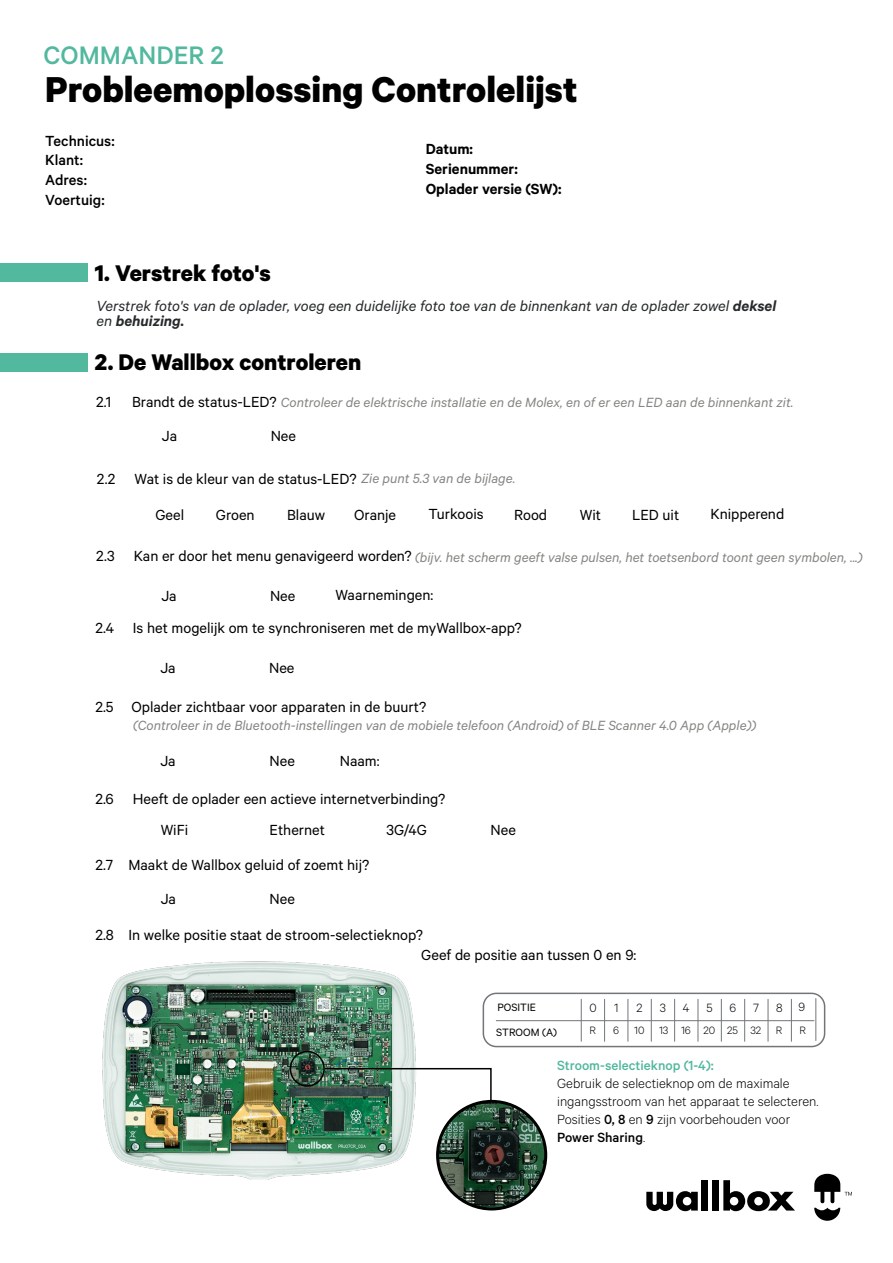
<style>
.page{position:relative;width:893px;height:1263px;background:#fff}
.page>*{position:absolute;margin:0;border:0;box-sizing:border-box;transform-origin:0 0}
.t1{font:700 40.5px "Calibre";color:#000}
.t2{font:500 28.5px "Calibre";color:#52b89e}
.t3{font:700 25.5px "Calibre";color:#000}
.t4{font:16.5px/30.6px "Calibre";color:#000}
.t5{font:italic 16.5px/15px "Calibre";color:#27292b}
.t6{font:600 16.5px/19.8px "Calibre";color:#000}
.t7{font:500 16.5px/19.8px "Calibre";color:#000}
.t8{font:italic 15px "Calibre";color:#858582}
.t9{font:300 15px/18px "Calibre";color:#000}
.t10{font:500 15px "Calibre";color:#51b79d}
.t11{font:300 13.5px "Calibre";color:#000}
.t12{font:12px "Calibre";color:#000}
.t13{font:300 12px "Calibre";color:#000}
.s1{font-weight:600}
.s2{font-style:normal;font-size:16.5px;color:#000}
.s3{font-style:italic;font-size:15px;color:#858582}
.s4{font-weight:500}
</style>
<div class="page">
<svg style="left:814px;top:1174px;width:38px;height:47px"></svg>
<svg style="left:646px;top:1191px;width:52px;height:20px"></svg>
<div style="left:701px;top:1180px;width:7px;height:30px;background:#000"></div>
<div style="left:712px;top:1180px;width:7px;height:30px;background:#000"></div>
<svg style="left:723px;top:1180px;width:72px;height:31px"></svg>
<hr style="left:496px;top:1020px;width:318px;height:1px;background:#727679">
<hr style="left:791px;top:999px;width:1px;height:42px;background:#727679">
<hr style="left:744px;top:999px;width:1px;height:42px;background:#727679">
<hr style="left:698px;top:999px;width:1px;height:42px;background:#727679">
<hr style="left:651px;top:999px;width:1px;height:42px;background:#727679">
<hr style="left:604px;top:999px;width:1px;height:42px;background:#727679">
<hr style="left:815px;top:998px;width:1px;height:42px;background:#727679">
<hr style="left:768px;top:999px;width:1px;height:42px;background:#727679">
<hr style="left:721px;top:999px;width:1px;height:42px;background:#727679">
<hr style="left:674px;top:999px;width:1px;height:42px;background:#727679">
<hr style="left:628px;top:999px;width:1px;height:42px;background:#727679">
<img style="left:102px;top:961px;width:354px;height:237px">
<hr style="left:581px;top:999px;width:1px;height:42px;background:#727679">
<div style="left:483px;top:992px;width:342px;height:55px;border:2px solid #727679;border-radius:13px"></div>
<div style="left:0;top:263px;width:87px;height:19px;background:#52b89e"></div>
<div style="left:0;top:353px;width:87px;height:19px;background:#52b89e"></div>
<div style="left:290px;top:1051px;width:35px;height:36px;border:2px solid #000101;border-radius:50%"></div>
<img style="left:323px;top:1067px;width:169px;height:35px">
<img style="left:438px;top:1101px;width:108px;height:108px;border-radius:54px">
<div style="left:436px;top:1100px;width:111px;height:110px;border:3px solid #000101;border-radius:50%"></div>
<h2 class="t2" style="left:44px;top:38px;width:182px">COMMANDER 2</h2>
<h1 class="t1" style="left:45px;top:65px;width:534px">Probleemoplossing Controlelijst</h1>
<p class="t7" style="left:45px;top:130px;width:71px">Technicus:<br>Klant:<br>Adres:<br>Voertuig:</p>
<p class="t6" style="left:426px;top:138px;width:137px">Datum:<br>Serienummer:<br>Oplader versie (SW):</p>
<h3 class="t3" style="left:95px;top:258px;width:178px">1. Verstrek foto's</h3>
<p class="t5" style="left:96px;top:298px;width:681px">Verstrek foto's van de oplader, voeg een duidelijke foto toe van de binnenkant van de oplader zowel <span class="s1">deksel </span>en <span class="s1">behuizing.</span></p>
<h3 class="t3" style="left:95px;top:346px;width:268px">2. De Wallbox controleren</h3>
<p class="t4" style="left:96px;top:386px;width:17px">2.1</p>
<p class="t8" style="left:132px;top:393px;width:663px"><span class="s2">Brandt de status-LED?</span> Controleer de elektrische installatie en de Molex, en of er een LED aan de binnenkant zit.</p>
<p class="t4" style="left:162px;top:420px;width:17px">Ja</p>
<p class="t4" style="left:271px;top:420px;width:27px">Nee</p>
<p class="t4" style="left:97px;top:463px;width:420px">2.2 Wat is de kleur van de status-LED? <span class="s3">Zie punt 5.3 van de bijlage.</span></p>
<p class="t4" style="left:155px;top:499px;width:30px">Geel</p>
<p class="t4" style="left:216px;top:499px;width:40px">Groen</p>
<p class="t4" style="left:287px;top:499px;width:40px">Blauw</p>
<p class="t4" style="left:354px;top:499px;width:43px">Oranje</p>
<p class="t4" style="left:428px;top:498px;width:57px">Turkoois</p>
<p class="t4" style="left:514px;top:499px;width:35px">Rood</p>
<p class="t4" style="left:580px;top:499px;width:23px">Wit</p>
<p class="t4" style="left:632px;top:499px;width:49px">LED uit</p>
<p class="t4" style="left:710px;top:498px;width:75px">Knipperend</p>
<p class="t8" style="left:96px;top:548px;width:768px"><span class="s2">2.3 Kan er door het menu genavigeerd worden?</span> (bijv. het scherm geeft valse pulsen, het toetsenbord toont geen symbolen, ...)</p>
<p class="t4" style="left:161px;top:580px;width:17px">Ja</p>
<p class="t4" style="left:270px;top:580px;width:27px">Nee</p>
<p class="t4" style="left:335px;top:579px;width:99px">Waarnemingen:</p>
<p class="t4" style="left:95px;top:612px;width:428px">2.4 Is het mogelijk om te synchroniseren met de myWallbox-app?</p>
<p class="t4" style="left:160px;top:652px;width:17px">Ja</p>
<p class="t4" style="left:269px;top:652px;width:27px">Nee</p>
<p class="t4" style="left:95px;top:691px;width:332px">2.5 Oplader zichtbaar voor apparaten in de buurt?</p>
<p class="t8" style="left:133px;top:717px;width:625px">(Controleer in de Bluetooth-instellingen van de mobiele telefoon (Android) of BLE Scanner 4.0 App (Apple))</p>
<p class="t4" style="left:160px;top:745px;width:17px">Ja</p>
<p class="t4" style="left:270px;top:745px;width:27px">Nee</p>
<p class="t4" style="left:340px;top:745px;width:41px">Naam:</p>
<p class="t4" style="left:161px;top:783px;width:286px;text-indent:-65px">2.6 Heeft de oplader een actieve internetverbinding?<br>WiFi</p>
<p class="t4" style="left:386px;top:814px;width:42px">3G/4G</p>
<p class="t4" style="left:491px;top:814px;width:27px">Nee</p>
<p class="t4" style="left:270px;top:814px;width:57px">Ethernet</p>
<p class="t4" style="left:95px;top:849px;width:275px">2.7 Maakt de Wallbox geluid of zoemt hij?</p>
<p class="t4" style="left:161px;top:883px;width:17px">Ja</p>
<p class="t4" style="left:95px;top:880px;width:329px;line-height:35.7px;text-indent:174px">Nee<br>2.8 In welke positie staat de stroom-selectieknop?</p>
<p class="t4" style="left:421px;top:938px;width:217px">Geef de positie aan tussen 0 en 9:</p>
<p class="t12" style="left:497px;top:1000px;width:40px">POSITIE</p>
<p class="t11" style="left:589px;top:1000px;width:9px">0</p>
<p class="t11" style="left:614px;top:1000px;width:6px">1</p>
<p class="t11" style="left:637px;top:1000px;width:7px">2</p>
<p class="t11" style="left:660px;top:1000px;width:78px">3456</p>
<p class="t11" style="left:753px;top:1000px;width:7px">7</p>
<p class="t11" style="left:776px;top:1000px;width:8px">8</p>
<p class="t11" style="left:799px;top:999px;width:8px">9</p>
<p class="t12" style="left:496px;top:1026px;width:62px">STROOM (A)</p>
<p class="t13" style="left:589px;top:1023px;width:8px">R</p>
<p class="t13" style="left:613px;top:1023px;width:7px">6</p>
<p class="t13" style="left:634px;top:1023px;width:150px">10 13 16 20 25 32 R</p>
<p class="t13" style="left:799px;top:1024px;width:8px">R</p>
<p class="t10" style="left:557px;top:1056px;width:158px">Stroom-selectieknop (1-4):</p>
<p class="t9" style="left:557px;top:1073px;width:263px">Gebruik de selectieknop om de maximale ingangsstroom van het apparaat te selecteren.<br>Posities <span class="s4">0, 8</span> en <span class="s4">9</span> zijn voorbehouden voor <span class="s4">Power Sharing</span>.</p>
</div>
